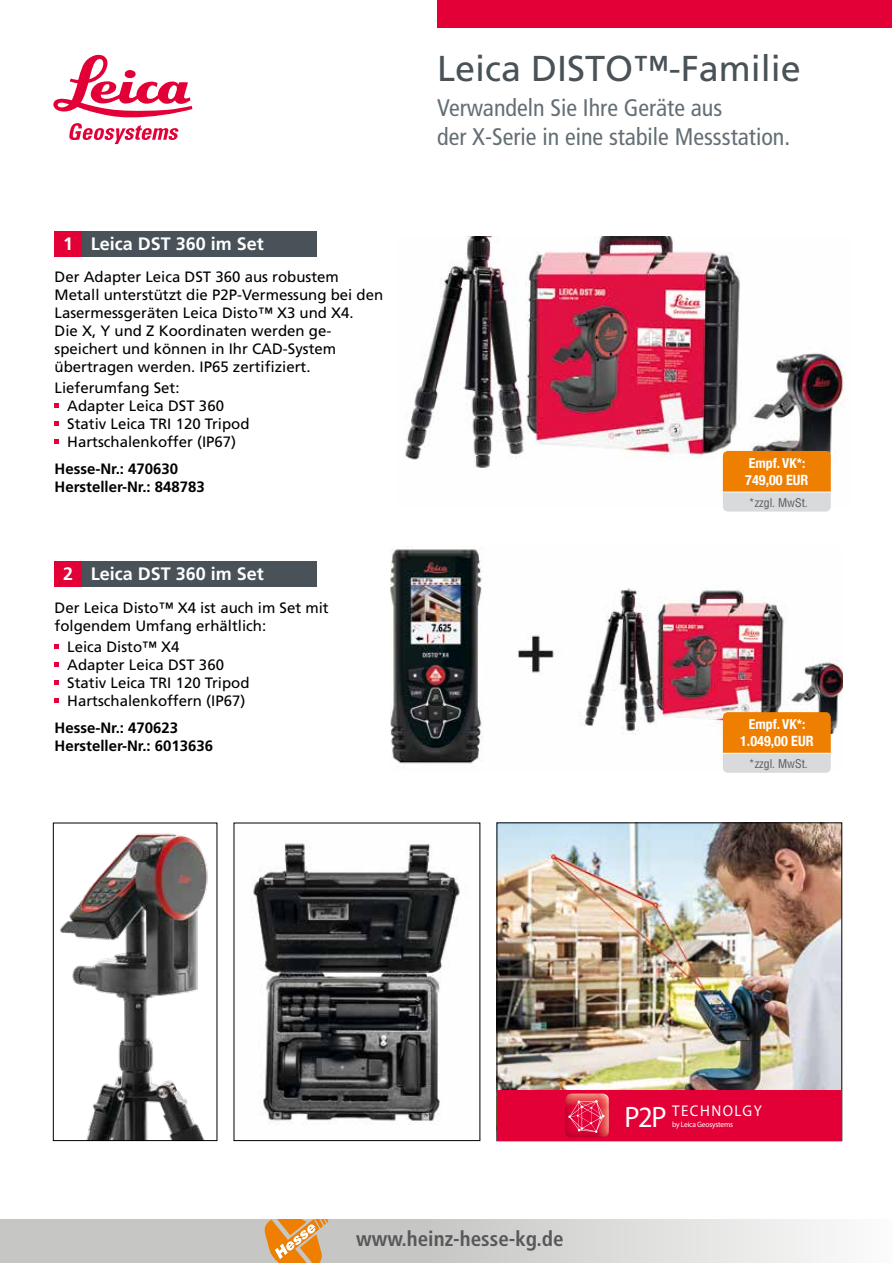
<style>
.page{position:relative;width:893px;height:1263px;background:#fff}
.page>*{position:absolute;margin:0;border:0;box-sizing:border-box;transform-origin:0 0}
.t1{font:36px "Frutiger LT Std";color:#485258}
.t2{font:condensed 24px/28.8px "Frutiger LT Std";color:#646f75}
.t3{font:700 condensed 21px "Frutiger LT Std";color:#58585a}
.t4{font:700 18px "Frutiger LT Std";color:#fff}
.t5{font:15.6px "Myriad Pro";letter-spacing:.1em;color:#fff;scale:.96 1}
.t6{font:15px/18px "Frutiger LT Std";color:#000}
.t7{font:700 15px/18px "Frutiger LT Std";color:#000}
.t8{font:700 condensed 14.25px "Helvetica Neue";color:#fff}
.t9{font:700 condensed 13.65px "Helvetica Neue";color:#fff}
.t10{font:condensed 11.7px "Helvetica LT Std";color:#58585a}
.t11{font:7.8px "Myriad Pro";letter-spacing:-.03em;color:#fff;scale:.96 1}
.s1{font-size:29.7px}
</style>
<div class="page">
<img style="left:405px;top:236px;width:439px;height:256px">
<svg style="left:53px;top:54px;width:139px;height:90px"></svg>
<div style="left:437px;top:0;width:455px;height:28px;background:#e20036"></div>
<div style="left:82px;top:231px;width:235px;height:26px;background:#485258"></div>
<div style="left:55px;top:231px;width:27px;height:26px;background:#e20036"></div>
<svg style="left:55px;top:404px;width:4px;height:4px"></svg>
<svg style="left:55px;top:422px;width:4px;height:4px"></svg>
<svg style="left:55px;top:440px;width:4px;height:4px"></svg>
<svg style="left:723px;top:451px;width:108px;height:61px;background:#e79e4a"></svg>
<div style="left:0;top:1219px;width:893px;height:44px;background:linear-gradient(to right,#b9b9b7,#f0f0ef)"></div>
<svg style="left:265px;top:1219px;width:63px;height:44px;background:#e2a155"></svg>
<img style="left:390px;top:549px;width:453px;height:215px">
<div style="left:82px;top:561px;width:235px;height:26px;background:#485258"></div>
<div style="left:55px;top:561px;width:27px;height:26px;background:#e20036"></div>
<svg style="left:55px;top:644px;width:4px;height:4px"></svg>
<svg style="left:55px;top:662px;width:4px;height:4px"></svg>
<svg style="left:55px;top:680px;width:4px;height:4px"></svg>
<svg style="left:55px;top:698px;width:4px;height:4px"></svg>
<svg style="left:723px;top:712px;width:108px;height:61px;background:#e79e4a"></svg>
<img style="left:499px;top:825px;width:341px;height:265px">
<img style="left:253px;top:843px;width:207px;height:282px">
<img style="left:59px;top:833px;width:149px;height:306px">
<div style="left:53px;top:823px;width:164px;height:318px;border:1px solid #000"></div>
<div style="left:497px;top:1090px;width:345px;height:50px;background:#e20036"></div>
<svg style="left:565px;top:1093px;width:44px;height:44px"></svg>
<h1 class="t1" style="left:437px;top:47px;width:365px">Leica DISTO™-Familie</h1>
<h2 class="t2" style="left:437px;top:94px;width:355px">Verwandeln Sie Ihre Geräte aus<br>der X-Serie in eine stabile Messstation.</h2>
<p class="t4" style="left:63px;top:233px;width:202px">1 Leica DST 360 im Set</p>
<p class="t6" style="left:55px;top:268px;width:330px">Der Adapter Leica DST 360 aus robustem Metall unterstützt die P2P-Vermessung bei den Lasermessgeräten Leica Disto™ X3 und X4.<br>Die X, Y und Z Koordinaten werden ge&shy;speichert und können in Ihr CAD-System übertragen werden. IP65 zertifiziert.</p>
<p class="t6" style="left:67px;top:379px;width:184px;text-indent:-13px">Lieferumfang Set:<br>Adapter Leica DST 360<br>Stativ Leica TRI 120 Tripod<br>Hartschalenkoffer (IP67)</p>
<p class="t7" style="left:55px;top:460px;width:152px">Hesse-Nr.: 470630<br>Hersteller-Nr.: 848783</p>
<p class="t9" style="left:749px;top:451px;width:58px">Empf. VK*:</p>
<p class="t8" style="left:745px;top:468px;width:65px">749,00 EUR</p>
<p class="t10" style="left:749px;top:495px;width:61px">*zzgl. MwSt.</p>
<p class="t4" style="left:63px;top:563px;width:202px">2 Leica DST 360 im Set</p>
<p class="t6" style="left:55px;top:598px;width:276px">Der Leica Disto™ X4 ist auch im Set mit folgendem Umfang erhältlich:</p>
<p class="t6" style="left:67px;top:637px;width:184px">Leica Disto™ X4<br>Adapter Leica DST 360<br>Stativ Leica TRI 120 Tripod<br>Hartschalenkoffern (IP67)</p>
<p class="t7" style="left:55px;top:718px;width:160px">Hesse-Nr.: 470623<br>Hersteller-Nr.: 6013636</p>
<p class="t9" style="left:749px;top:712px;width:58px">Empf. VK*:</p>
<p class="t8" style="left:740px;top:729px;width:75px">1.049,00 EUR</p>
<p class="t10" style="left:749px;top:756px;width:61px">*zzgl. MwSt.</p>
<h3 class="t3" style="left:356px;top:1226px;width:209px">www.heinz-hesse-kg.de</h3>
<p class="t5" style="left:624px;top:1101px;width:145px"><span class="s1">P2P</span> TECHNOLGY</p>
<p class="t11" style="left:672px;top:1120px;width:65px">by Leica Geosystems</p>
</div>
